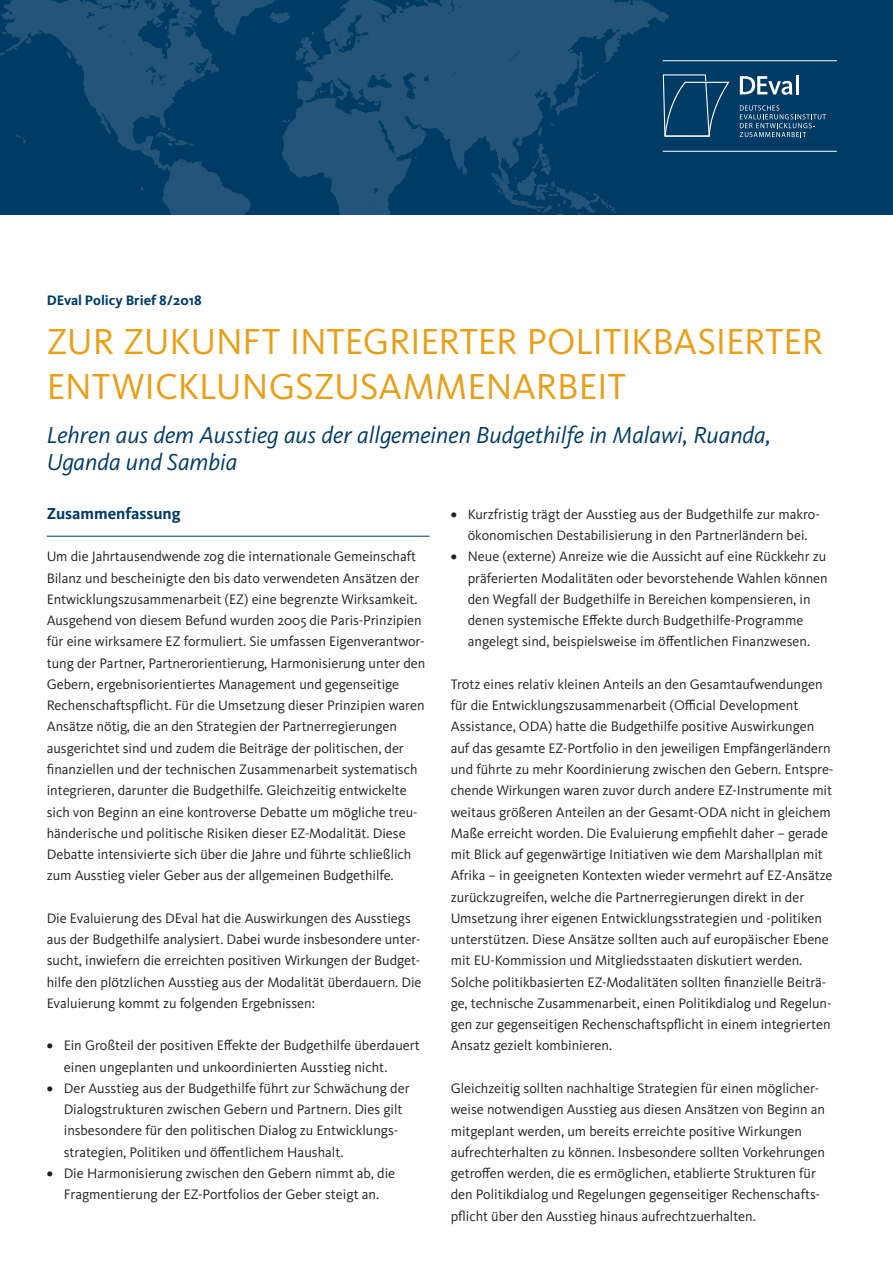
<style>
.page{position:relative;width:893px;height:1263px;background:#fff}
.page>*{position:absolute;margin:0;border:0;box-sizing:border-box;transform-origin:0 0}
.t1{font:37.5px/45px "Kievit OT";letter-spacing:-.005em;color:#e89f16}
.t2{font:italic 24px/27px "Kievit OT";color:#003b65}
.t3{font:700 16.5px "Kievit OT";color:#003b65}
.t4{font:14.25px/21.3px "Kievit OT";color:#231f20}
.t5{font:700 14.25px "Kievit OT";color:#003b65}
.s1{font-weight:700}
</style>
<div class="page">
<div style="left:0;top:0;width:893px;height:215px;background:#003b65"></div>
<hr style="left:47px;top:536px;width:382px;height:1px;background:#003b65">
<svg style="left:740px;top:76px;width:52px;height:19px"></svg>
<hr style="left:796px;top:75px;width:3px;height:19px;background:#fff">
<svg style="left:0;top:0;width:730px;height:215px"></svg>
<hr style="left:663px;top:151px;width:174px;height:1px;background:#fff">
<hr style="left:663px;top:60px;width:174px;height:1px;background:#fff">
<svg style="left:740px;top:105px;width:86px;height:32px"></svg>
<p class="t5" style="left:47px;top:292px;width:156px">DEval Policy Brief 8/2018</p>
<h1 class="t1" style="left:47px;top:319px;width:778px">ZUR ZUKUNFT INTEGRIERTER POLITIKBASIERTER<br>ENTWICKLUNGSZUSAMMENARBEIT</h1>
<h2 class="t2" style="left:47px;top:421px;width:726px">Lehren aus dem Ausstieg aus der allgemeinen Budgethilfe in Malawi, Ruanda,<br>Uganda und Sambia</h2>
<p class="t3" style="left:47px;top:504px;width:135px">Zusammenfassung</p>
<p class="t4" style="left:47px;top:546px;width:380px">Um die Jahrtausendwende zog die internationale Gemeinschaft Bilanz und bescheinigte den bis dato verwendeten Ansätzen der Entwicklungszusammenarbeit (EZ) eine begrenzte Wirksamkeit.<br>Ausgehend von diesem Befund wurden 2005 die Paris-Prinzipien für eine wirksamere EZ formuliert. Sie umfassen Eigenverantwor&shy;tung der Partner, Partnerorientierung, Harmonisierung unter den Gebern, ergebnisorientiertes Management und gegenseitige Rechenschaftspflicht. Für die Umsetzung dieser Prinzipien waren Ansätze nötig, die an den Strategien der Partnerregierungen ausgerichtet sind und zudem die Beiträge der politischen, der finanziellen und der technischen Zusammenarbeit systematisch integrieren, darunter die Budgethilfe. Gleichzeitig entwickelte sich von Beginn an eine kontroverse Debatte um mögliche treu&shy;händerische und politische Risiken dieser EZ-Modalität. Diese Debatte intensivierte sich über die Jahre und führte schließlich zum Ausstieg vieler Geber aus der allgemeinen Budgethilfe.</p>
<p class="t4" style="left:47px;top:908px;width:376px">Die Evaluierung des DEval hat die Auswirkungen des Ausstiegs aus der Budgethilfe analysiert. Dabei wurde insbesondere unter&shy;sucht, inwiefern die erreichten positiven Wirkungen der Budget&shy;hilfe den plötzlichen Ausstieg aus der Modalität überdauern. Die Evaluierung kommt zu folgenden Ergebnissen:</p>
<p class="t4" style="left:64px;top:1035px;width:358px;text-indent:-17px"><span class="s1">•</span> Ein Großteil der positiven Effekte der Budgethilfe überdauert einen ungeplanten und unkoordinierten Ausstieg nicht.</p>
<p class="t4" style="left:64px;top:1078px;width:347px;text-indent:-17px"><span class="s1">•</span> Der Ausstieg aus der Budgethilfe führt zur Schwächung der Dialogstrukturen zwischen Gebern und Partnern. Dies gilt insbesondere für den politischen Dialog zu Entwicklungs&shy;strategien, Politiken und öffentlichem Haushalt.</p>
<p class="t4" style="left:47px;top:1163px;width:350px;text-align:center"><span class="s1">•</span> Die Harmonisierung zwischen den Gebern nimmt ab, die<br>Fragmentierung der EZ-Portfolios der Geber steigt an.</p>
<p class="t4" style="left:451px;top:504px;width:371px;text-align:center"><span class="s1">•</span> Kurzfristig trägt der Ausstieg aus der Budgethilfe zur makro&shy;ökonomischen Destabilisierung in den Partnerländern bei.</p>
<p class="t4" style="left:468px;top:546px;width:361px;text-indent:-17px"><span class="s1">•</span> Neue (externe) Anreize wie die Aussicht auf eine Rückkehr zu präferierten Modalitäten oder bevorstehende Wahlen können den Wegfall der Budgethilfe in Bereichen kompensieren, in denen systemische Effekte durch Budgethilfe-Programme angelegt sind, beispielsweise im öffentlichen Finanzwesen.</p>
<p class="t4" style="left:451px;top:674px;width:384px">Trotz eines relativ kleinen Anteils an den Gesamtaufwendungen für die Entwicklungszusammenarbeit (Official Development Assistance, ODA) hatte die Budgethilfe positive Auswirkungen auf das gesamte EZ-Portfolio in den jeweiligen Empfängerländern und führte zu mehr Koordinierung zwischen den Gebern. Entspre&shy;chende Wirkungen waren zuvor durch andere EZ-Instrumente mit weitaus größeren Anteilen an der Gesamt-ODA nicht in gleichem Maße erreicht worden. Die Evaluierung empfiehlt daher – gerade mit Blick auf gegenwärtige Initiativen wie dem Marshallplan mit Afrika – in geeigneten Kontexten wieder vermehrt auf EZ-Ansätze zurückzugreifen, welche die Partnerregierungen direkt in der Umsetzung ihrer eigenen Entwicklungsstrategien und ‑politiken unterstützen. Diese Ansätze sollten auch auf europäischer Ebene mit EU-Kommission und Mitgliedsstaaten diskutiert werden.<br>Solche politikbasierten EZ-Modalitäten sollten finanzielle Beiträ&shy;ge, technische Zusammenarbeit, einen Politikdialog und Regelun&shy;gen zur gegenseitigen Rechenschaftspflicht in einem integrierten Ansatz gezielt kombinieren.</p>
<p class="t4" style="left:451px;top:1078px;width:376px">Gleichzeitig sollten nachhaltige Strategien für einen möglicher&shy;weise notwendigen Ausstieg aus diesen Ansätzen von Beginn an mitgeplant werden, um bereits erreichte positive Wirkungen aufrechterhalten zu können. Insbesondere sollten Vorkehrungen getroffen werden, die es ermöglichen, etablierte Strukturen für den Politikdialog und Regelungen gegenseitiger Rechenschafts&shy;pflicht über den Ausstieg hinaus aufrechtzuerhalten.</p>
</div>
